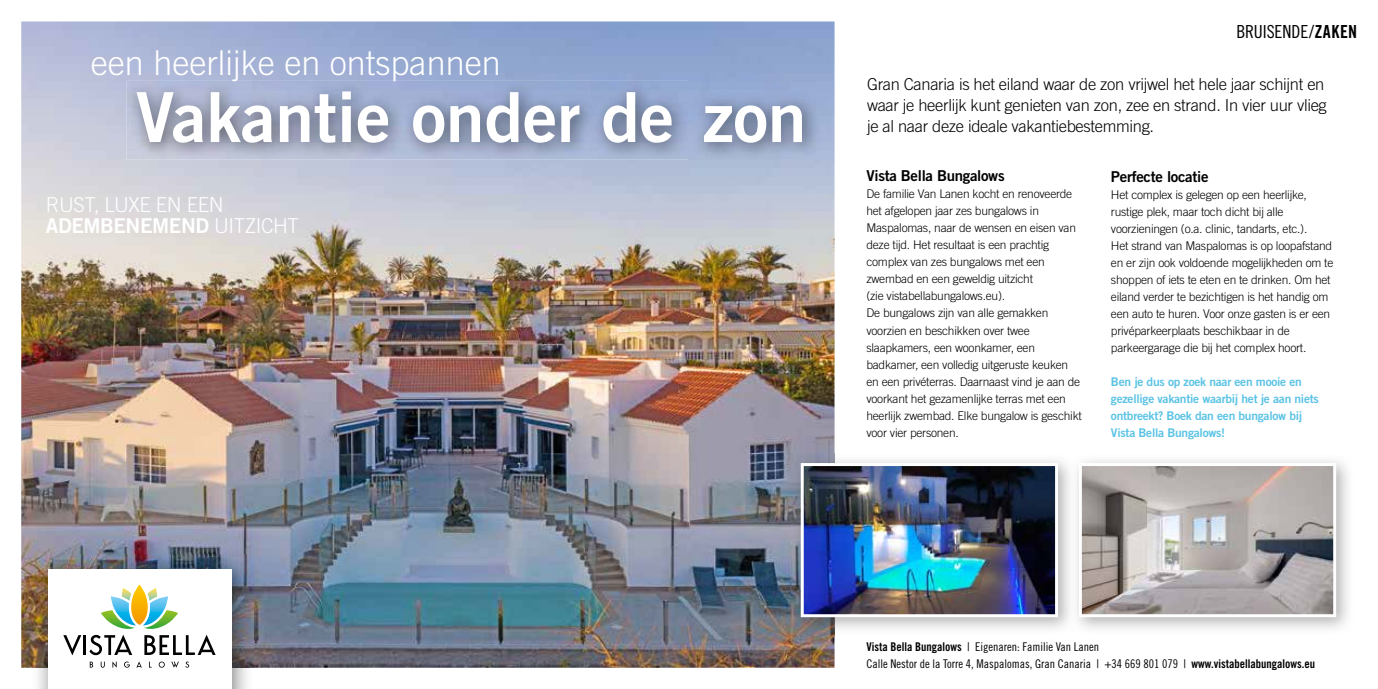
<style>
.page{position:relative;width:1378px;height:689px;background:#fff}
.page>*{position:absolute;margin:0;border:0;box-sizing:border-box;transform-origin:0 0}
.t1{font:69.15px "Trade Gothic LT Std Bd 2";color:#fff}
.t2{font:300 34.2px "Trade Gothic LT Std";color:#fff}
.t3{font:20.55px "Trade Gothic LT Std Bd 2";letter-spacing:-.02em;color:#fff}
.t4{font:300 20.55px "Trade Gothic LT Std";letter-spacing:-.02em;color:#fff}
.t5{font:18px "Trade Gothic LT Std Cn 18";letter-spacing:-.005em;color:#000}
.t6{font:300 16.5px/21px "Trade Gothic LT Std";letter-spacing:-.02em;color:#000}
.t7{font:15px "Trade Gothic LT Std Bd 2";letter-spacing:-.02em;color:#000}
.t8{font:300 12px/17px "Trade Gothic LT Std";letter-spacing:-.02em;color:#000}
.t9{font:12px/17px "Trade Gothic LT Std Cn 18";color:#000}
.t10{font:12px/17px "Trade Gothic LT Std Bd 2";letter-spacing:-.02em;color:#5ac3e5}
.s1{font-family:"Trade Gothic LT Std";font-weight:300}
.s2{font-family:"Trade Gothic LT Std Bd Cn 20"}
</style>
<div class="page">
<img style="left:21px;top:21px;width:813px;height:647px">
<img style="left:126px;top:81px;width:694px;height:79px">
<img style="left:137px;top:91px;width:552px;height:52px">
<img style="left:32px;top:554px;width:221px;height:135px">
<img style="left:32px;top:668px;width:221px;height:1px">
<div style="left:48px;top:570px;width:184px;height:119px;background:#fff"></div>
<svg style="left:63px;top:635px;width:18px;height:20px"></svg>
<hr style="left:83px;top:635px;width:3px;height:20px;background:#000">
<svg style="left:89px;top:584px;width:127px;height:71px"></svg>
<svg style="left:90px;top:661px;width:3px;height:6px"></svg>
<svg style="left:101px;top:661px;width:4px;height:6px"></svg>
<svg style="left:112px;top:661px;width:5px;height:7px"></svg>
<svg style="left:124px;top:661px;width:6px;height:6px"></svg>
<svg style="left:136px;top:661px;width:6px;height:6px"></svg>
<svg style="left:159px;top:661px;width:6px;height:6px"></svg>
<svg style="left:171px;top:661px;width:8px;height:7px"></svg>
<svg style="left:185px;top:661px;width:4px;height:6px"></svg>
<img style="left:689px;top:215px;width:145px;height:453px">
<img style="left:1083px;top:467px;width:249px;height:146px">
<div style="left:1079px;top:463px;width:257px;height:154px;border:3px solid #fff"></div>
<img style="left:791px;top:454px;width:278px;height:181px">
<img style="left:1069px;top:464px;width:7px;height:162px">
<img style="left:805px;top:467px;width:249px;height:146px">
<div style="left:801px;top:463px;width:257px;height:154px;border:3px solid #fff"></div>
<h2 class="t2" style="left:91px;top:43px;width:411px">een heerlijke en ontspannen</h2>
<h1 class="t1" style="left:136px;top:74px;width:672px">Vakantie onder de zon</h1>
<h3 class="t4" style="left:46px;top:193px;width:179px">RUST, LUXE EN EEN</h3>
<h3 class="t3" style="left:46px;top:213px;width:255px">ADEMBENEMEND <span class="s1">UITZICHT</span></h3>
<h3 class="t5" style="left:1236px;top:21px;width:122px">BRUISENDE/<span class="s2">ZAKEN</span></h3>
<h3 class="t6" style="left:867px;top:74px;width:461px">Gran Canaria is het eiland waar de zon vrijwel het hele jaar schijnt en waar je heerlijk kunt genieten van zon, zee en strand. In vier uur vlieg je al naar deze ideale vakantiebestemming.</h3>
<p class="t7" style="left:1111px;top:167px;width:99px">Perfecte locatie</p>
<p class="t8" style="left:1111px;top:186px;width:224px">Het complex is gelegen op een heerlijke, rustige plek, maar toch dicht bij alle voorzieningen (o.a. clinic, tandarts, etc.).<br>Het strand van Maspalomas is op loopafstand en er zijn ook voldoende mogelijkheden om te shoppen of iets te eten en te drinken. Om het eiland verder te bezichtigen is het handig om een auto te huren. Voor onze gasten is er een privéparkeerplaats beschikbaar in de parkeergarage die bij het complex hoort.</p>
<p class="t10" style="left:1111px;top:373px;width:209px">Ben je dus op zoek naar een mooie en gezellige vakantie waarbij het je aan niets ontbreekt? Boek dan een bungalow bij Vista Bella Bungalows!</p>
<p class="t7" style="left:866px;top:167px;width:140px">Vista Bella Bungalows</p>
<p class="t8" style="left:866px;top:185px;width:217px">De familie Van Lanen kocht en renoveerde het afgelopen jaar zes bungalows in Maspalomas, naar de wensen en eisen van deze tijd. Het resultaat is een prachtig complex van zes bungalows met een zwembad en een geweldig uitzicht<br>(zie vistabellabungalows.eu).<br>De bungalows zijn van alle gemakken voorzien en beschikken over twee slaapkamers, een woonkamer, een badkamer, een volledig uitgeruste keuken en een privéterras. Daarnaast vind je aan de voorkant het gezamenlijke terras met een heerlijk zwembad. Elke bungalow is geschikt voor vier personen.</p>
<p class="t9" style="left:866px;top:638px;width:450px"><span class="s2">Vista Bella Bungalows</span> | Eigenaren: Familie Van Lanen<br>Calle Nestor de la Torre 4, Maspalomas, Gran Canaria | +34 669 801 079 | <span class="s2">www.vistabellabungalows.eu</span></p>
</div>
